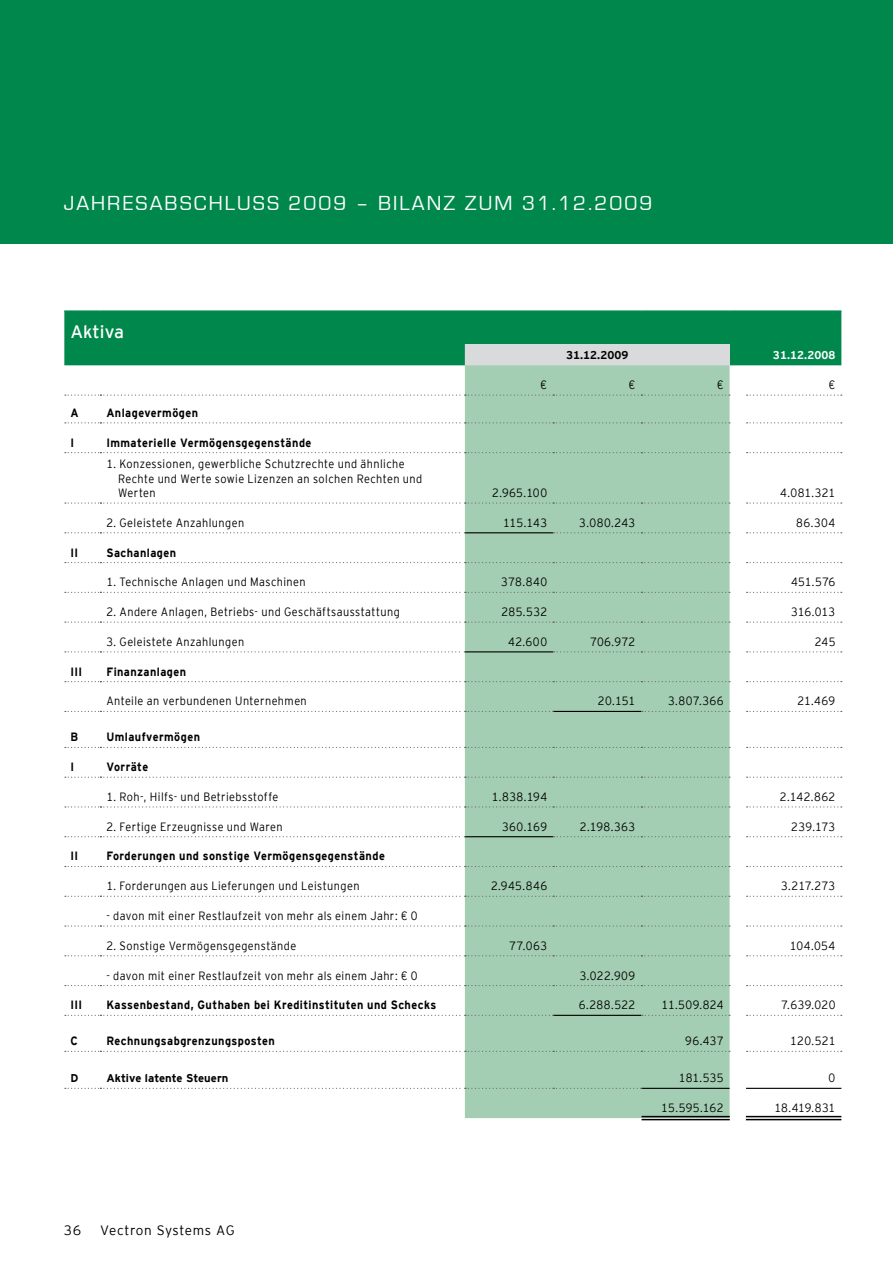
<style>
.page{position:relative;width:893px;height:1263px;background:#fff}
.page>*{position:absolute;margin:0;border:0;box-sizing:border-box;transform-origin:0 0}
.t1{font:21px "Eurostile T";letter-spacing:.1em;color:#fff}
.t2{font:18px "Vectron Interstate";letter-spacing:.005em;color:#fff}
.t3{font:300 13.5px "Vectron Interstate";letter-spacing:.045em;color:#000}
.t4{font:300 12px/14.4px "Vectron Interstate";letter-spacing:.04em;color:#000;scale:.91 1}
.t5{font:700 12px "Vectron Interstate";letter-spacing:.04em;color:#000;scale:.91 1}
.t6{font:700 11.25px "Vectron Interstate";letter-spacing:.005em;color:#000}
.t7{font:700 11.25px "Vectron Interstate";letter-spacing:.005em;color:#fff}
.s1{color:#fff}
</style>
<div class="page">
<div style="left:0;top:0;width:893px;height:243px;background:#00884c"></div>
<div style="left:465px;top:365px;width:265px;height:753px;background:#a4ceb3"></div>
<hr style="left:641px;top:1116px;width:89px;height:1px;background:#000">
<hr style="left:641px;top:1119px;width:89px;height:1px;background:#000">
<hr style="left:746px;top:1116px;width:95px;height:1px;background:#000">
<hr style="left:746px;top:1119px;width:95px;height:1px;background:#000">
<hr style="left:465px;top:532px;width:88px;height:1px;background:#000">
<hr style="left:465px;top:651px;width:88px;height:1px;background:#000">
<hr style="left:465px;top:836px;width:88px;height:1px;background:#000">
<hr style="left:553px;top:711px;width:88px;height:1px;background:#000">
<hr style="left:553px;top:1015px;width:88px;height:1px;background:#000">
<hr style="left:641px;top:1088px;width:89px;height:1px;background:#000">
<svg style="left:64px;top:310px;width:777px;height:55px;background:#1e9360"></svg>
<hr style="left:746px;top:310px;width:95px;height:2px;background:#00884c">
<svg style="left:747px;top:395px;width:95px;height:1px"></svg>
<svg style="left:747px;top:422px;width:95px;height:1px"></svg>
<svg style="left:747px;top:452px;width:95px;height:1px"></svg>
<svg style="left:747px;top:502px;width:95px;height:2px"></svg>
<svg style="left:747px;top:532px;width:95px;height:1px"></svg>
<svg style="left:747px;top:562px;width:95px;height:1px"></svg>
<svg style="left:747px;top:592px;width:95px;height:1px"></svg>
<svg style="left:747px;top:621px;width:95px;height:2px"></svg>
<svg style="left:747px;top:651px;width:95px;height:1px"></svg>
<svg style="left:747px;top:681px;width:95px;height:1px"></svg>
<svg style="left:642px;top:711px;width:88px;height:1px"></svg>
<svg style="left:747px;top:711px;width:95px;height:1px"></svg>
<svg style="left:747px;top:747px;width:95px;height:1px"></svg>
<svg style="left:747px;top:777px;width:95px;height:1px"></svg>
<svg style="left:747px;top:806px;width:95px;height:1px"></svg>
<svg style="left:747px;top:836px;width:95px;height:1px"></svg>
<svg style="left:747px;top:866px;width:95px;height:1px"></svg>
<svg style="left:747px;top:896px;width:95px;height:1px"></svg>
<svg style="left:747px;top:925px;width:95px;height:1px"></svg>
<svg style="left:747px;top:955px;width:95px;height:1px"></svg>
<svg style="left:747px;top:985px;width:95px;height:1px"></svg>
<svg style="left:747px;top:1015px;width:95px;height:1px"></svg>
<svg style="left:747px;top:1051px;width:95px;height:1px"></svg>
<svg style="left:554px;top:532px;width:176px;height:1px"></svg>
<svg style="left:554px;top:651px;width:176px;height:1px"></svg>
<svg style="left:554px;top:836px;width:176px;height:1px"></svg>
<svg style="left:65px;top:395px;width:665px;height:1px"></svg>
<svg style="left:65px;top:422px;width:665px;height:1px"></svg>
<svg style="left:65px;top:452px;width:665px;height:1px"></svg>
<svg style="left:65px;top:502px;width:665px;height:2px"></svg>
<svg style="left:65px;top:532px;width:400px;height:1px"></svg>
<svg style="left:65px;top:562px;width:665px;height:1px"></svg>
<svg style="left:65px;top:592px;width:665px;height:1px"></svg>
<svg style="left:65px;top:621px;width:665px;height:2px"></svg>
<svg style="left:65px;top:651px;width:400px;height:1px"></svg>
<svg style="left:65px;top:681px;width:665px;height:1px"></svg>
<svg style="left:65px;top:711px;width:489px;height:1px"></svg>
<svg style="left:65px;top:747px;width:665px;height:1px"></svg>
<svg style="left:65px;top:777px;width:665px;height:1px"></svg>
<svg style="left:65px;top:806px;width:665px;height:1px"></svg>
<svg style="left:65px;top:836px;width:400px;height:1px"></svg>
<svg style="left:65px;top:866px;width:665px;height:1px"></svg>
<svg style="left:65px;top:896px;width:665px;height:1px"></svg>
<svg style="left:65px;top:925px;width:665px;height:1px"></svg>
<svg style="left:65px;top:955px;width:665px;height:1px"></svg>
<svg style="left:65px;top:985px;width:665px;height:1px"></svg>
<svg style="left:65px;top:1015px;width:489px;height:1px"></svg>
<svg style="left:642px;top:1015px;width:88px;height:1px"></svg>
<svg style="left:65px;top:1051px;width:665px;height:1px"></svg>
<hr style="left:746px;top:1088px;width:95px;height:1px;background:#000">
<svg style="left:65px;top:1069px;width:577px;height:30px"></svg>
<h1 class="t1" style="left:64px;top:192px;width:590px">JAHRESABSCHLUSS 2009 – BILANZ ZUM 31.12.2009</h1>
<h2 class="t2" style="left:70px;top:321px;width:55px">Aktiva</h2>
<p class="t5" style="left:70px;top:405px;width:10px">A</p>
<p class="t5" style="left:106px;top:405px;width:102px">Anlagevermögen</p>
<p class="t5" style="left:70px;top:435px;width:6px">I</p>
<p class="t5" style="left:106px;top:435px;width:227px">Immaterielle Vermögensgegenstände</p>
<p class="t4" style="left:118px;top:457px;width:336px;text-indent:-12px">1. Konzessionen, gewerbliche Schutzrechte und ähnliche<br>Rechte und Werte sowie Lizenzen an solchen Rechten und<br>Werten</p>
<p class="t6" style="left:566px;top:349px;width:64px">31.12.2009</p>
<p class="t7" style="left:773px;top:349px;width:64px">31.12.2008</p>
<p class="t4" style="left:541px;top:378px;width:9px">€</p>
<p class="t4" style="left:629px;top:378px;width:9px">€</p>
<p class="t4" style="left:717px;top:378px;width:9px">€</p>
<p class="t4" style="left:829px;top:378px;width:9px">€</p>
<p class="t4" style="left:492px;top:486px;width:62px">2.965.100</p>
<p class="t4" style="left:780px;top:486px;width:62px">4.081.321</p>
<p class="t4" style="left:106px;top:515px;width:153px">2. Geleistete Anzahlungen</p>
<p class="t4" style="left:503px;top:515px;width:50px">115.143</p>
<p class="t4" style="left:579px;top:515px;width:63px">3.080.243</p>
<p class="t4" style="left:796px;top:515px;width:45px">86.304</p>
<p class="t5" style="left:70px;top:545px;width:10px">II</p>
<p class="t5" style="left:106px;top:545px;width:78px">Sachanlagen</p>
<p class="t4" style="left:106px;top:575px;width:221px">1. Technische Anlagen und Maschinen</p>
<p class="t4" style="left:501px;top:575px;width:52px">378.840</p>
<p class="t4" style="left:791px;top:575px;width:50px">451.576</p>
<p class="t4" style="left:106px;top:605px;width:324px">2. Andere Anlagen, Betriebs- und Geschäftsausstattung</p>
<p class="t4" style="left:501px;top:605px;width:52px">285.532</p>
<p class="t4" style="left:791px;top:605px;width:50px">316.013</p>
<p class="t4" style="left:106px;top:634px;width:153px">3. Geleistete Anzahlungen</p>
<p class="t4" style="left:508px;top:634px;width:44px">42.600</p>
<p class="t4" style="left:590px;top:634px;width:51px">706.972</p>
<p class="t4" style="left:815px;top:634px;width:24px">245</p>
<p class="t5" style="left:70px;top:664px;width:14px">III</p>
<p class="t5" style="left:106px;top:664px;width:89px">Finanzanlagen</p>
<p class="t4" style="left:106px;top:694px;width:222px">Anteile an verbundenen Unternehmen</p>
<p class="t4" style="left:598px;top:694px;width:43px">20.151</p>
<p class="t4" style="left:668px;top:694px;width:62px">3.807.366</p>
<p class="t4" style="left:797px;top:694px;width:43px">21.469</p>
<p class="t5" style="left:70px;top:730px;width:10px">B</p>
<p class="t5" style="left:106px;top:730px;width:104px">Umlaufvermögen</p>
<p class="t5" style="left:70px;top:760px;width:9px">I<span class="s1">.</span></p>
<p class="t5" style="left:106px;top:760px;width:47px">Vorräte</p>
<p class="t4" style="left:106px;top:789px;width:190px">1. Roh-, Hilfs- und Betriebsstoffe</p>
<p class="t4" style="left:492px;top:789px;width:62px">1.838.194</p>
<p class="t4" style="left:780px;top:789px;width:62px">2.142.862</p>
<p class="t4" style="left:106px;top:819px;width:195px">2. Fertige Erzeugnisse und Waren</p>
<p class="t4" style="left:502px;top:819px;width:51px">360.169</p>
<p class="t4" style="left:580px;top:819px;width:62px">2.198.363</p>
<p class="t4" style="left:791px;top:819px;width:50px">239.173</p>
<p class="t5" style="left:70px;top:849px;width:10px">II</p>
<p class="t5" style="left:106px;top:849px;width:308px">Forderungen und sonstige Vermögensgegenstände</p>
<p class="t4" style="left:106px;top:879px;width:280px">1. Forderungen aus Lieferungen und Leistungen</p>
<p class="t4" style="left:491px;top:879px;width:63px">2.945.846</p>
<p class="t4" style="left:781px;top:879px;width:61px">3.217.273</p>
<p class="t4" style="left:106px;top:908px;width:343px">- davon mit einer Restlaufzeit von mehr als einem Jahr: € 0</p>
<p class="t4" style="left:106px;top:938px;width:210px">2. Sonstige Vermögensgegenstände</p>
<p class="t4" style="left:509px;top:938px;width:43px">77.063</p>
<p class="t4" style="left:790px;top:938px;width:52px">104.054</p>
<p class="t4" style="left:106px;top:968px;width:343px">- davon mit einer Restlaufzeit von mehr als einem Jahr: € 0</p>
<p class="t4" style="left:580px;top:968px;width:63px">3.022.909</p>
<p class="t5" style="left:70px;top:998px;width:14px">III</p>
<p class="t5" style="left:106px;top:998px;width:364px">Kassenbestand, Guthaben bei Kreditinstituten und Schecks</p>
<p class="t4" style="left:579px;top:998px;width:64px">6.288.522</p>
<p class="t4" style="left:661px;top:998px;width:70px">11.509.824</p>
<p class="t4" style="left:781px;top:998px;width:61px">7.639.020</p>
<p class="t5" style="left:70px;top:1034px;width:10px">C</p>
<p class="t5" style="left:106px;top:1034px;width:187px">Rechnungsabgrenzungsposten</p>
<p class="t4" style="left:685px;top:1034px;width:44px">96.437</p>
<p class="t4" style="left:790px;top:1034px;width:51px">120.521</p>
<p class="t6" style="left:70px;top:1071px;width:9px">D</p>
<p class="t6" style="left:106px;top:1071px;width:124px">Aktive latente Steuern</p>
<p class="t4" style="left:679px;top:1071px;width:51px">181.535</p>
<p class="t4" style="left:829px;top:1071px;width:9px">0</p>
<p class="t4" style="left:661px;top:1101px;width:70px">15.595.162</p>
<p class="t4" style="left:774px;top:1101px;width:69px">18.419.831</p>
<p class="t3" style="left:64px;top:1223px;width:19px">36</p>
<p class="t3" style="left:100px;top:1223px;width:136px">Vectron Systems AG</p>
</div>
